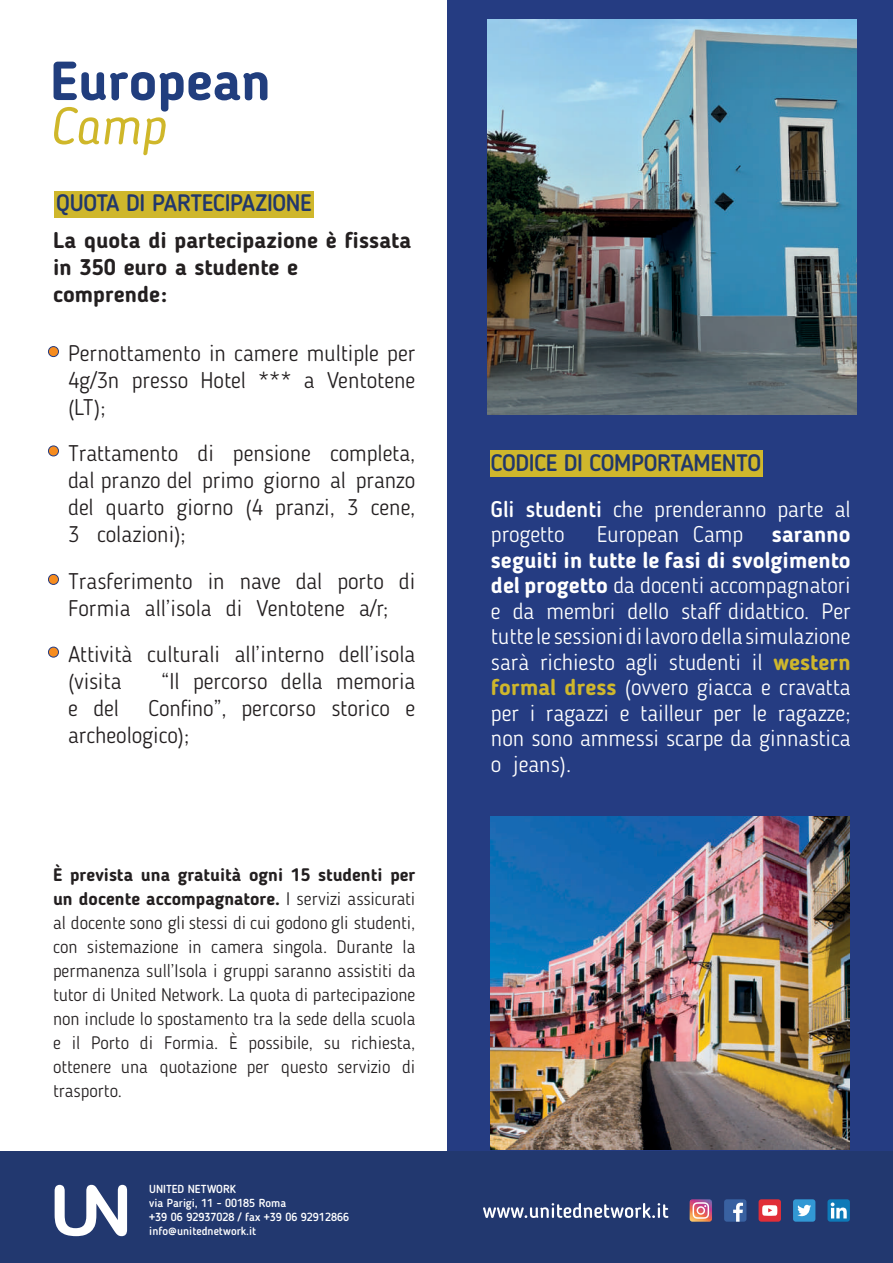
<style>
.page{position:relative;width:893px;height:1263px;background:#fff}
.page>*{position:absolute;margin:0;border:0;box-sizing:border-box;transform-origin:0 0}
.t1{font:700 54.45px "Blogger Sans";color:#213e7e}
.t2{font:italic 51.9px "Blogger Sans";color:#cfb72a}
.t3{font:500 23.7px "Blogger Sans";letter-spacing:-.015em;color:#21376c}
.t4{font:300 22.5px/27px "Blogger Sans";color:#231f20}
.t5{font:300 22.5px/25.5px "Blogger Sans";color:#fff}
.t6{font:700 22.5px/27px "Blogger Sans";color:#231f20}
.t7{font:300 18px/24px "Blogger Sans";color:#231f20;text-align:justify}
.t8{font:500 11.55px/14px "Blogger Sans";color:#fff}
.s1{font-weight:700}
.s2{font-weight:500}
.s3{font-weight:700;color:#cfb72c}
</style>
<div class="page">
<div style="left:48px;top:347px;width:10px;height:10px;background:#f68c1f;border-radius:50%"></div>
<div style="left:48px;top:346px;width:11px;height:11px;border:1px solid #253c82;border-radius:50%"></div>
<div style="left:48px;top:446px;width:10px;height:10px;background:#f68c1f;border-radius:50%"></div>
<div style="left:48px;top:445px;width:11px;height:11px;border:1px solid #253c82;border-radius:50%"></div>
<div style="left:48px;top:574px;width:10px;height:10px;background:#f68c1f;border-radius:50%"></div>
<div style="left:48px;top:574px;width:11px;height:11px;border:1px solid #253c82;border-radius:50%"></div>
<div style="left:48px;top:647px;width:10px;height:10px;background:#f68c1f;border-radius:50%"></div>
<div style="left:48px;top:647px;width:11px;height:10px;border:1px solid #253c82;border-radius:50%"></div>
<div style="left:447px;top:0;width:446px;height:1152px;background:#253c82"></div>
<img style="left:490px;top:816px;width:360px;height:334px">
<div style="left:0;top:1151px;width:893px;height:111px;background:#22386f"></div>
<svg style="left:483px;top:1203px;width:185px;height:15px"></svg>
<svg style="left:55px;top:1185px;width:72px;height:51px"></svg>
<div style="left:793px;top:1199px;width:22px;height:23px;background:#3298d4;border-radius:3px"></div>
<svg style="left:797px;top:1205px;width:14px;height:11px"></svg>
<div style="left:827px;top:1199px;width:23px;height:23px;background:#0e7ab8;border-radius:3px"></div>
<svg style="left:831px;top:1202px;width:16px;height:16px"></svg>
<div style="left:724px;top:1199px;width:22px;height:23px;background:#3961a1;border-radius:3px"></div>
<svg style="left:733px;top:1203px;width:10px;height:19px"></svg>
<div style="left:759px;top:1199px;width:22px;height:23px;background:#e12e38;border-radius:3px"></div>
<svg style="left:762px;top:1205px;width:15px;height:11px"></svg>
<img style="left:690px;top:1199px;width:22px;height:23px;border-radius:3px">
<svg style="left:693px;top:1202px;width:16px;height:17px"></svg>
<div style="left:54px;top:191px;width:260px;height:27px;background:#cfb72c"></div>
<div style="left:490px;top:450px;width:272px;height:27px;background:#cfb72c"></div>
<img style="left:487px;top:20px;width:369px;height:394px">
<h1 class="t1" style="left:50px;top:59px;width:222px">European</h1>
<h2 class="t2" style="left:50px;top:105px;width:117px">Camp</h2>
<h3 class="t3" style="left:56px;top:192px;width:257px">QUOTA DI PARTECIPAZIONE</h3>
<p class="t6" style="left:53px;top:229px;width:360px">La quota di partecipazione è fissata in 350 euro a studente e comprende:</p>
<p class="t4" style="left:68px;top:341px;width:349px;text-align:justify">Pernottamento in camere multiple per 4g/3n presso Hotel *** a Ventotene (LT);</p>
<p class="t4" style="left:68px;top:442px;width:349px;text-align:justify">Trattamento di pensione completa, dal pranzo del primo giorno al pranzo del quarto giorno (4 pranzi, 3 cene, 3 colazioni);</p>
<p class="t4" style="left:68px;top:569px;width:349px">Trasferimento in nave dal porto di<br>Formia all’isola di Ventotene a/r;</p>
<p class="t4" style="left:68px;top:643px;width:349px">Attività culturali all’interno dell’isola (visita</p>
<p class="t4" style="left:161px;top:670px;width:256px">“Il percorso della memoria</p>
<p class="t4" style="left:68px;top:697px;width:349px;text-indent:81px">Confino”, percorso storico e archeologico);</p>
<p class="t4" style="left:68px;top:697px;width:52px">e del</p>
<p class="t7" style="left:53px;top:864px;width:364px"><span class="s1">È prevista una gratuità ogni 15 studenti per un docente accompagnatore.</span> I servizi assicurati al docente sono gli stessi di cui godono gli studenti, con sistemazione in camera singola. Durante la permanenza sull’Isola i gruppi saranno assistiti da tutor di United Network. La quota di partecipazione non include lo spostamento tra la sede della scuola e il Porto di Formia. È possibile, su richiesta, ottenere una quotazione per questo servizio di trasporto.</p>
<p class="t8" style="left:149px;top:1183px;width:201px">UNITED NETWORK<br>via Parigi, 11 - 00185 Roma<br>+39 06 92937028 / fax +39 06 92912866 info@unitednetwork.it</p>
<h3 class="t3" style="left:491px;top:453px;width:272px">CODICE DI COMPORTAMENTO</h3>
<p class="t5" style="left:491px;top:498px;width:361px"><span class="s2">Gli studenti</span> che prenderanno parte al progetto</p>
<p class="t5" style="left:597px;top:523px;width:148px">European Camp</p>
<p class="t5" style="left:491px;top:523px;width:361px;text-align:justify;text-indent:281px"><span class="s1">saranno seguiti in tutte le fasi di svolgimento del progetto</span> da docenti accompagnatori e da membri dello staff didattico. Per tutte le sessionidi lavorodella simulazione sarà richiesto agli studenti il <span class="s3">western formal dress</span> (ovvero giacca e cravatta per i ragazzi e tailleur per le ragazze; non sono ammessi scarpe da ginnastica o jeans).</p>
</div>
